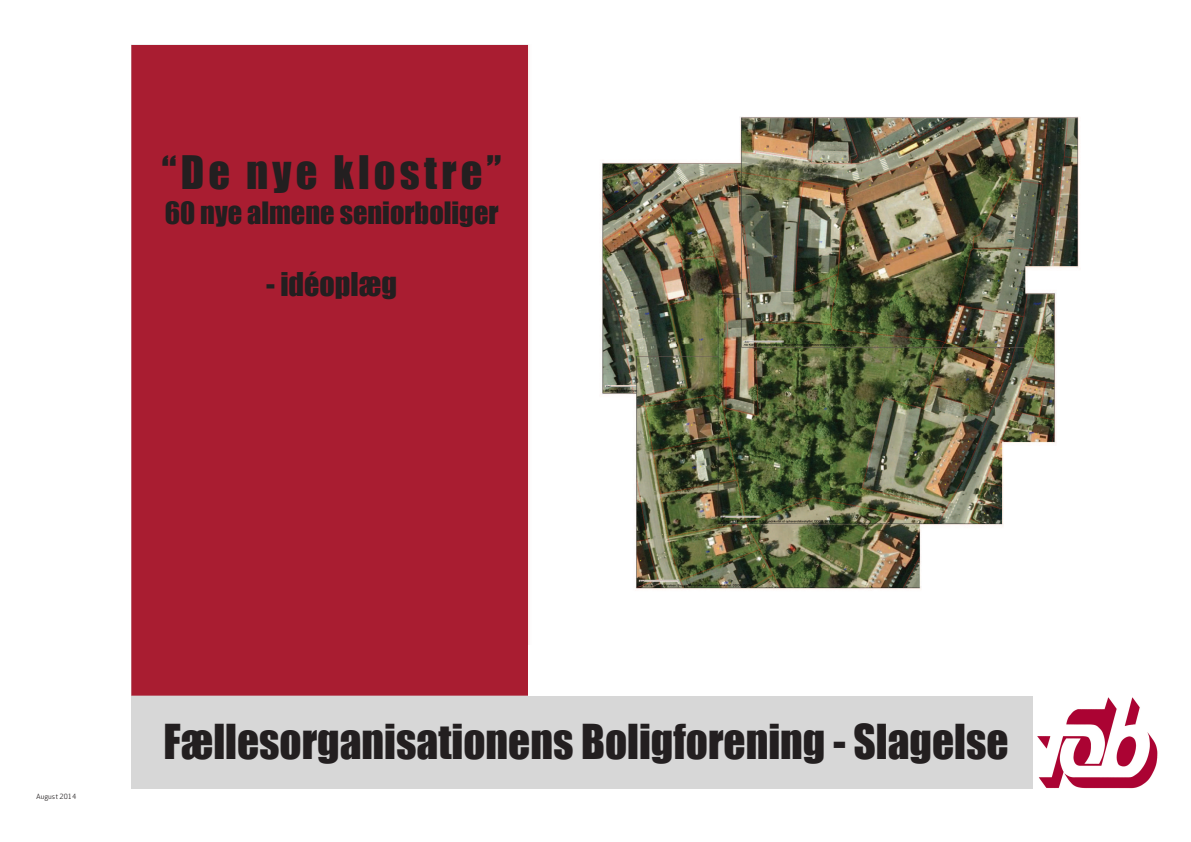
<style>
.page{position:relative;width:1191px;height:842px;background:#fff}
.page>*{position:absolute;margin:0;border:0;box-sizing:border-box;transform-origin:0 0}
.t1{font:44.2px "Impact";color:#231f20}
.t2{font:42.4px "Impact";letter-spacing:.1em;color:#231f20}
.t3{font:30.1px "Impact";color:#231f20}
.t4{font:28.3px "Impact";color:#231f20}
.t5{font:7px "Apex Sans";color:#231f20}
.t6{font:6.4px "Calibri";color:#6d6e71}
</style>
<div class="page">
<div style="left:131px;top:696px;width:1024px;height:92px;background:#d7d7d7"></div>
<div style="left:131px;top:45px;width:397px;height:651px;background:#a91d31"></div>
<img style="left:528px;top:57px;width:551px;height:588px">
<img style="left:1033px;top:696px;width:125px;height:93px">
<p class="t2" style="left:162px;top:139px;width:341px">“De nye klostre”</p>
<p class="t4" style="left:165px;top:191px;width:335px">60 nye almene seniorboliger</p>
<p class="t3" style="left:266px;top:261px;width:132px">- idéoplæg</p>
<p class="t5" style="left:36px;top:791px;width:42px">August 2014</p>
<p class="t6" style="left:37px;top:796px;width:35px">februar 2013</p>
<p class="t1" style="left:163px;top:707px;width:846px">Fællesorganisationens Boligforening - Slagelse</p>
</div>
